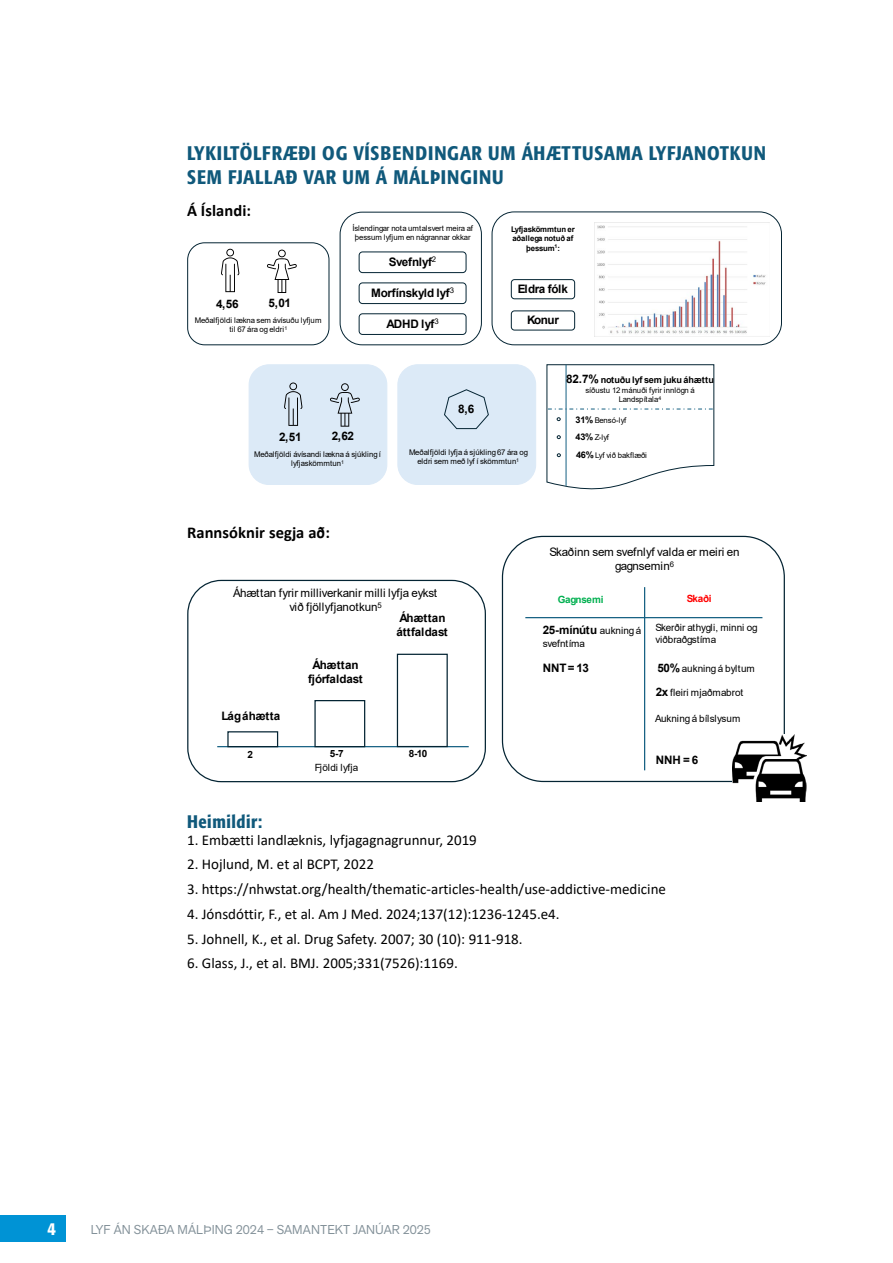
<style>
.page{position:relative;width:893px;height:1263px;background:#fff}
.page>*{position:absolute;margin:0;border:0;box-sizing:border-box;transform-origin:0 0}
.t1{font:500 condensed 19.5px/24px "Formata";letter-spacing:.03em;color:#10597b}
.t2{font:500 condensed 18px "Formata";letter-spacing:.03em;color:#10597b}
.t3{font:500 condensed 18px "Formata";color:#fff}
.t4{font:700 16.5px "Calibri";letter-spacing:.005em;color:#000}
.t5{font:15px "Calibri";color:#000}
.t6{font:12.75px "Akzid Grtsk Next";letter-spacing:.01em;color:#839199}
.t7{font:700 11.7px/14px "Arial";letter-spacing:-.015em;color:#000;text-align:center}
.t8{font:11.7px/14px "Arial";letter-spacing:.01em;color:#000;text-align:center}
.t9{font:11.7px/14px "Arial";letter-spacing:-.01em;color:#000;text-align:center}
.t10{font:9.9px/12px "Arial";letter-spacing:-.005em;color:#000}
.t11{font:9.9px "Arial";letter-spacing:.02em;color:#000}
.t12{font:700 9.9px "Arial";color:#000}
.t13{font:700 9.9px "Arial";letter-spacing:-.03em;color:#00b050}
.t14{font:700 9.9px "Arial";letter-spacing:-.04em;color:#f00}
.t15{font:700 9.15px "Arial";letter-spacing:-.03em;color:#000}
.t16{font:7.8px/9.3px "Arial";letter-spacing:-.005em;color:#000;text-align:center}
.t17{font:700 7.8px/9.3px "Arial";letter-spacing:-.015em;color:#000;text-align:center}
.s1{font-size:11.7px}
.s2{font-weight:700;font-size:9.15px}
.s3{font-weight:400;font-size:9.9px}
.s4{font-weight:700;font-size:11.7px}
</style>
<div class="page">
<div style="left:0;top:1215px;width:65px;height:27px;background:#0093d5"></div>
<div style="left:187px;top:242px;width:142px;height:103px;border:1px solid #042433;border-radius:17px"></div>
<svg style="left:267px;top:250px;width:30px;height:43px"></svg>
<svg style="left:221px;top:249px;width:18px;height:43px"></svg>
<div style="left:340px;top:212px;width:142px;height:133px;border:1px solid #042433;border-radius:22px"></div>
<div style="left:359px;top:251px;width:108px;height:22px;border:1px solid #042433;border-radius:3px"></div>
<div style="left:359px;top:282px;width:108px;height:22px;border:1px solid #042433;border-radius:3px"></div>
<div style="left:359px;top:313px;width:108px;height:22px;border:1px solid #042433;border-radius:3px"></div>
<img style="left:594px;top:223px;width:175px;height:114px">
<div style="left:492px;top:211px;width:290px;height:134px;border:1px solid #042433;border-radius:22px"></div>
<div style="left:511px;top:279px;width:64px;height:20px;border:1px solid #042433;border-radius:3px"></div>
<div style="left:511px;top:310px;width:64px;height:21px;border:1px solid #042433;border-radius:3px"></div>
<div style="left:397px;top:364px;width:139px;height:121px;background:#dceaf7;border:1px solid #dceaf7;border-radius:20px"></div>
<svg style="left:444px;top:389px;width:45px;height:41px"></svg>
<svg style="left:546px;top:364px;width:169px;height:125px"></svg>
<div style="left:187px;top:580px;width:299px;height:202px;border:1px solid #042433;border-radius:34px"></div>
<hr style="left:217px;top:746px;width:252px;height:1px;background:#156082">
<div style="left:227px;top:731px;width:51px;height:16px;border:1px solid #042433"></div>
<div style="left:314px;top:700px;width:51px;height:47px;border:1px solid #042433"></div>
<div style="left:397px;top:654px;width:51px;height:93px;border:1px solid #042433"></div>
<div style="left:502px;top:536px;width:283px;height:246px;border:1px solid #042433;border-radius:41px"></div>
<hr style="left:525px;top:617px;width:237px;height:1px;background:#156082">
<hr style="left:644px;top:587px;width:1px;height:183px;background:#156082">
<img style="left:732px;top:735px;width:75px;height:66px">
<div style="left:249px;top:364px;width:138px;height:121px;background:#dceaf7;border:1px solid #dceaf7;border-radius:20px"></div>
<svg style="left:330px;top:383px;width:30px;height:44px"></svg>
<svg style="left:284px;top:382px;width:19px;height:44px"></svg>
<h1 class="t1" style="left:187px;top:141px;width:580px">LYKILTÖLFRÆÐI OG VÍSBENDINGAR UM ÁHÆTTUSAMA LYFJANOTKUN<br>SEM FJALLAÐ VAR UM Á MÁLÞINGINU</h1>
<h3 class="t4" style="left:187px;top:199px;width:66px">Á Íslandi:</h3>
<h3 class="t7" style="left:216px;top:297px;width:24px">4,56</h3>
<h3 class="t7" style="left:269px;top:296px;width:24px">5,01</h3>
<p class="t16" style="left:195px;top:315px;width:128px">Meðalfjöldi lækna sem ávísuðu lyfjum til 67 ára og eldri<sup>1</sup></p>
<p class="t16" style="left:352px;top:224px;width:122px">Íslendingar nota umtalsvert meira af þessum lyfjum en nágrannar okkar</p>
<h3 class="t7" style="left:389px;top:255px;width:49px">Svefnlyf<sup>2</sup></h3>
<h3 class="t7" style="left:371px;top:286px;width:84px">Morfínskyld lyf<sup>3</sup></h3>
<h3 class="t7" style="left:387px;top:317px;width:54px">ADHD lyf<sup>3</sup></h3>
<p class="t17" style="left:511px;top:225px;width:65px">Lyfjaskömmtun er aðallega notuð af þessum<sup>1</sup>:</p>
<h3 class="t7" style="left:518px;top:282px;width:52px">Eldra fólk</h3>
<h3 class="t7" style="left:527px;top:313px;width:33px">Konur</h3>
<h3 class="t7" style="left:279px;top:430px;width:24px">2,51</h3>
<h3 class="t7" style="left:332px;top:429px;width:24px">2,62</h3>
<p class="t16" style="left:254px;top:449px;width:128px">Meðalfjöldi ávísandi lækna á sjúkling í lyfjaskömmtun<sup>1</sup></p>
<h3 class="t7" style="left:458px;top:402px;width:18px">8,6</h3>
<p class="t16" style="left:409px;top:448px;width:120px">Meðalfjöldi lyfja á sjúkling 67 ára og eldri sem með lyf í skömmtun<sup>1</sup></p>
<p class="t15" style="left:566px;top:373px;width:149px"><span class="s1">82.7%</span> notuðu lyf sem juku áhættu</p>
<p class="t16" style="left:585px;top:386px;width:111px">síðustu 12 mánuði fyrir innlögn á<br>Landspítala<sup>4</sup></p>
<p class="t16" style="left:575px;top:415px;width:52px"><span class="s2">31%</span> Bensó-lyf</p>
<p class="t16" style="left:575px;top:433px;width:35px"><span class="s2">43%</span> Z-lyf</p>
<p class="t16" style="left:576px;top:451px;width:72px"><span class="s2">46%</span> Lyf við bakflæði</p>
<h3 class="t4" style="left:187px;top:521px;width:144px">Rannsóknir segja að:</h3>
<h3 class="t8" style="left:233px;top:586px;width:206px">Áhættan fyrir milliverkanir milli lyfja eykst við fjöllyfjanotkun<sup>5</sup></h3>
<h3 class="t7" style="left:396px;top:611px;width:53px;text-align:left">Áhættan áttfaldast</h3>
<h3 class="t7" style="left:221px;top:709px;width:60px">Lág áhætta</h3>
<h3 class="t7" style="left:308px;top:658px;width:56px">Áhættan fjórfaldast</h3>
<p class="t12" style="left:247px;top:747px;width:7px">2</p>
<p class="t12" style="left:330px;top:746px;width:15px">5-7</p>
<p class="t12" style="left:409px;top:746px;width:20px">8-10</p>
<p class="t11" style="left:315px;top:760px;width:45px">Fjöldi lyfja</p>
<h3 class="t9" style="left:550px;top:545px;width:191px">Skaðinn sem svefnlyf valda er meiri en gagnsemin<sup>6</sup></h3>
<p class="t13" style="left:558px;top:593px;width:47px">Gagnsemi</p>
<p class="t14" style="left:687px;top:592px;width:27px">Skaði</p>
<h3 class="t7" style="left:543px;top:623px;width:100px">25-mínútu <span class="s3">aukning á</span></h3>
<p class="t10" style="left:543px;top:638px;width:44px">svefntíma</p>
<h3 class="t7" style="left:543px;top:661px;width:48px">NNT = 13</h3>
<p class="t10" style="left:656px;top:621px;width:104px">Skerðir athygli, minni og viðbraðgstíma</p>
<p class="t10" style="left:657px;top:663px;width:99px"><span class="s4">50%</span> aukning á byltum</p>
<p class="t10" style="left:656px;top:686px;width:89px"><span class="s4">2x</span> fleiri mjaðmabrot</p>
<p class="t10" style="left:655px;top:713px;width:87px">Aukning á bílslysum</p>
<h3 class="t7" style="left:656px;top:753px;width:44px">NNH = 6</h3>
<h2 class="t2" style="left:187px;top:811px;width:77px">Heimildir:</h2>
<h3 class="t5" style="left:187px;top:829px;width:291px">1. Embætti landlæknis, lyfjagagnagrunnur, 2019</h3>
<h3 class="t5" style="left:187px;top:854px;width:188px">2. Hojlund, M. et al BCPT, 2022</h3>
<h3 class="t5" style="left:187px;top:879px;width:480px">3. https://nhwstat.org/health/thematic-articles-health/use-addictive-medicine</h3>
<h3 class="t5" style="left:187px;top:903px;width:374px">4. Jónsdóttir, F., et al. Am J Med. 2024;137(12):1236-1245.e4.</h3>
<h3 class="t5" style="left:187px;top:928px;width:337px">5. Johnell, K., et al. Drug Safety. 2007; 30 (10): 911-918.</h3>
<h3 class="t5" style="left:187px;top:953px;width:272px">6. Glass, J., et al. BMJ. 2005;331(7526):1169.</h3>
<h2 class="t3" style="left:48px;top:1218px;width:10px">4</h2>
<h3 class="t6" style="left:91px;top:1221px;width:342px">LYF ÁN SKAÐA MÁLÞING 2024 – SAMANTEKT JANÚAR 2025</h3>
</div>
